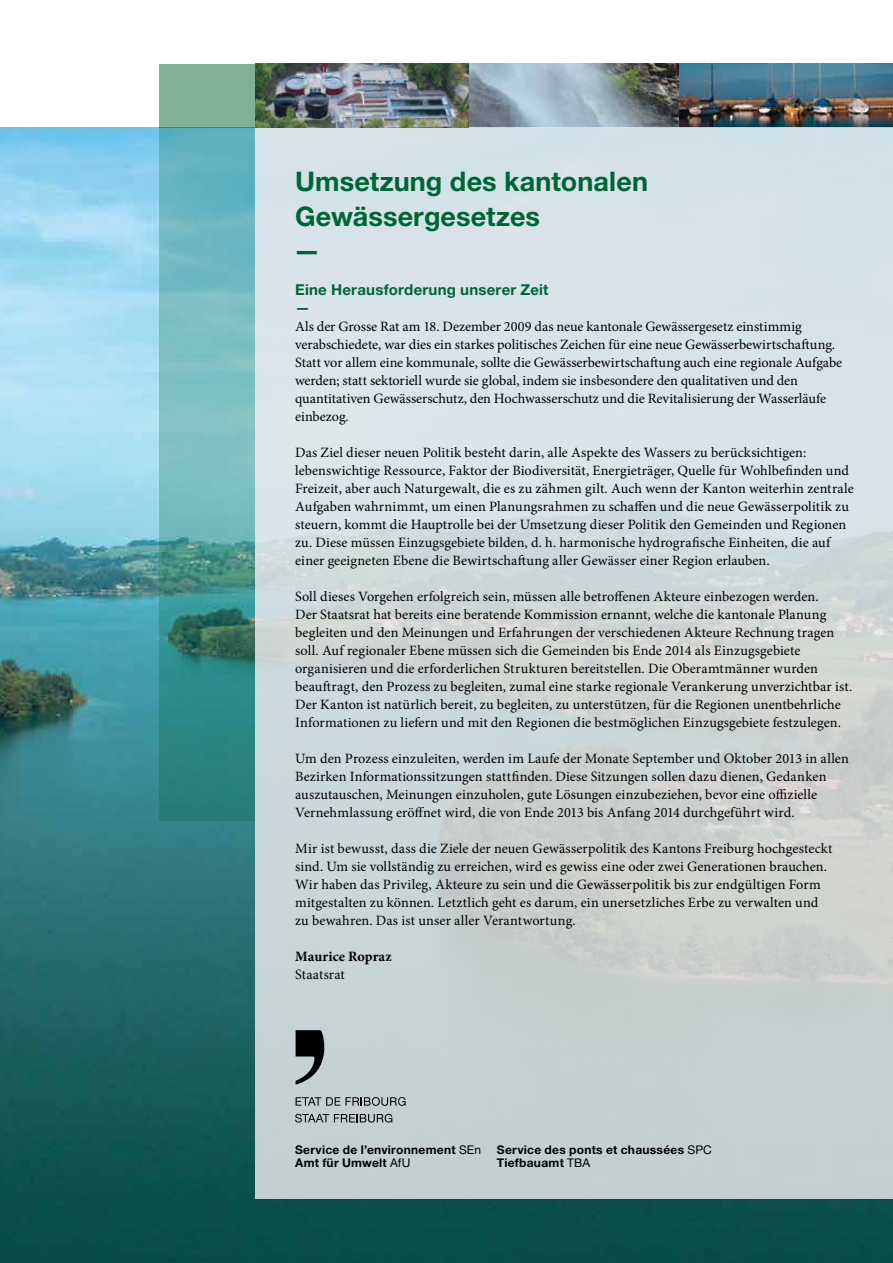
<style>
.page{position:relative;width:893px;height:1263px;background:#fff}
.page>*{position:absolute;margin:0;border:0;box-sizing:border-box;transform-origin:0 0}
.t1{font:700 27px/34.5px "Helvetica Neue";letter-spacing:.005em;color:#006535}
.t2{font:700 15px/18px "Helvetica Neue";letter-spacing:.015em;color:#006535}
.t3{font:14.25px/18px "Minion Pro";letter-spacing:.005em;color:#000}
.t4{font:700 14.25px "Minion Pro";letter-spacing:.01em;color:#000}
.t5{font:700 12px/13.5px "Helvetica Neue";letter-spacing:.02em;color:#000}
.s1{font-weight:400}
</style>
<div class="page">
<img style="left:0;top:128px;width:893px;height:1135px">
<img style="left:255px;top:64px;width:638px;height:64px">
<div style="left:255px;top:128px;width:638px;height:1071px;background:linear-gradient(to bottom,#dbe6ec,#c4ccc9)"></div>
<div style="left:159px;top:64px;width:96px;height:64px;background:#80b29a"></div>
<svg style="left:159px;top:128px;width:96px;height:693px"></svg>
<svg style="left:296px;top:1030px;width:30px;height:54px"></svg>
<svg style="left:296px;top:1097px;width:110px;height:9px"></svg>
<svg style="left:295px;top:1114px;width:97px;height:8px"></svg>
<h1 class="t1" style="left:293px;top:164px;width:356px">Umsetzung des kantonalen<br>Gewässergesetzes<br>—</h1>
<p class="t2" style="left:295px;top:280px;width:255px">Eine Herausforderung unserer Zeit —</p>
<p class="t3" style="left:295px;top:317px;width:549px">Als der Grosse Rat am 18. Dezember 2009 das neue kantonale Gewässergesetz einstimmig verabschiedete, war dies ein starkes politisches Zeichen für eine neue Gewässerbewirtschaftung.<br>Statt vor allem eine kommunale, sollte die Gewässerbewirtschaftung auch eine regionale Aufgabe werden; statt sektoriell wurde sie global, indem sie insbesondere den qualitativen und den quantitativen Gewässerschutz, den Hochwasserschutz und die Revitalisierung der Wasserläufe einbezog.</p>
<p class="t3" style="left:295px;top:443px;width:560px">Das Ziel dieser neuen Politik besteht darin, alle Aspekte des Wassers zu berücksichtigen: lebenswichtige Ressource, Faktor der Biodiversität, Energieträger, Quelle für Wohlbefinden und Freizeit, aber auch Naturgewalt, die es zu zähmen gilt. Auch wenn der Kanton weiterhin zentrale Aufgaben wahrnimmt, um einen Planungsrahmen zu schaffen und die neue Gewässerpolitik zu steuern, kommt die Hauptrolle bei der Umsetzung dieser Politik den Gemeinden und Regionen zu. Diese müssen Einzugsgebiete bilden, d. h. harmonische hydrografische Einheiten, die auf einer geeigneten Ebene die Bewirtschaftung aller Gewässer einer Region erlauben.</p>
<p class="t3" style="left:295px;top:587px;width:559px">Soll dieses Vorgehen erfolgreich sein, müssen alle betroffenen Akteure einbezogen werden.<br>Der Staatsrat hat bereits eine beratende Kommission ernannt, welche die kantonale Planung begleiten und den Meinungen und Erfahrungen der verschiedenen Akteure Rechnung tragen soll. Auf regionaler Ebene müssen sich die Gemeinden bis Ende 2014 als Einzugsgebiete organisieren und die erforderlichen Strukturen bereitstellen. Die Oberamtmänner wurden beauftragt, den Prozess zu begleiten, zumal eine starke regionale Verankerung unverzichtbar ist.<br>Der Kanton ist natürlich bereit, zu begleiten, zu unterstützen, für die Regionen unentbehrliche Informationen zu liefern und mit den Regionen die bestmöglichen Einzugsgebiete festzulegen.</p>
<p class="t3" style="left:295px;top:749px;width:555px">Um den Prozess einzuleiten, werden im Laufe der Monate September und Oktober 2013 in allen Bezirken Informationssitzungen stattfinden. Diese Sitzungen sollen dazu dienen, Gedanken auszutauschen, Meinungen einzuholen, gute Lösungen einzubeziehen, bevor eine offizielle Vernehmlassung eröffnet wird, die von Ende 2013 bis Anfang 2014 durchgeführt wird.</p>
<p class="t3" style="left:295px;top:839px;width:539px">Mir ist bewusst, dass die Ziele der neuen Gewässerpolitik des Kantons Freiburg hochgesteckt sind. Um sie vollständig zu erreichen, wird es gewiss eine oder zwei Generationen brauchen.<br>Wir haben das Privileg, Akteure zu sein und die Gewässerpolitik bis zur endgültigen Form mitgestalten zu können. Letztlich geht es darum, ein unersetzliches Erbe zu verwalten und zu bewahren. Das ist unser aller Verantwortung.</p>
<p class="t4" style="left:295px;top:946px;width:98px">Maurice Ropraz</p>
<p class="t3" style="left:295px;top:965px;width:51px">Staatsrat</p>
<p class="t5" style="left:295px;top:1142px;width:187px">Service de l’environnement <span class="s1">SEn<br></span>Amt für Umwelt <span class="s1">AfU</span></p>
<p class="t5" style="left:497px;top:1142px;width:217px">Service des ponts et chaussées <span class="s1">SPC<br></span>Tiefbauamt <span class="s1">TBA</span></p>
</div>
